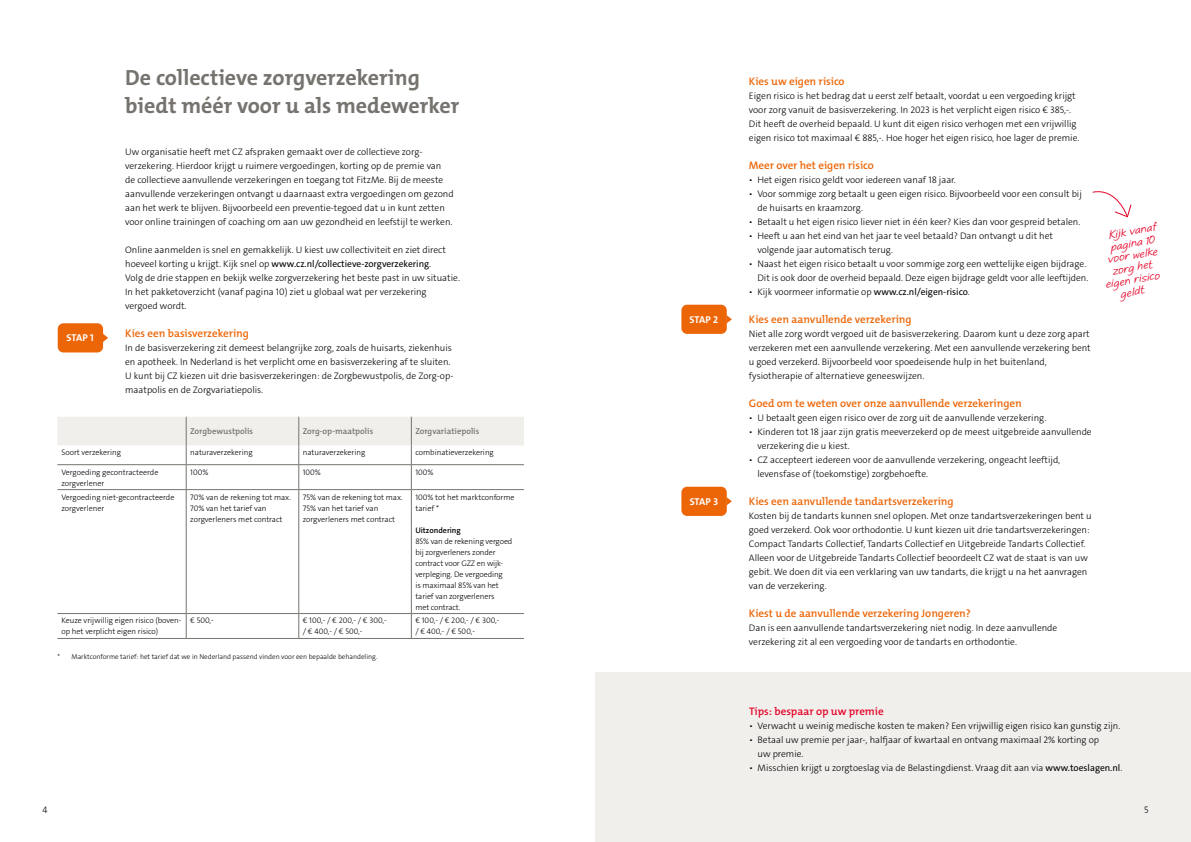
<style>
.page{position:relative;width:1191px;height:842px;background:#fff}
.page>*{position:absolute;margin:0;border:0;box-sizing:border-box;transform-origin:0 0}
.t1{font:700 22px/28px "The Mix Os F";color:#76736f}
.t2{font:600 11px "The Mix Os F";color:#ec6608}
.t3{font:italic 11px "Andrea II Print Slant";color:#e40429}
.t4{font:600 11px "The Mix Os F";color:#e40429}
.t5{font:700 10px "The Mix Os F";letter-spacing:-.015em;color:#fff}
.t6{font:300 9.5px/14px "The Sans C4 s";color:#000}
.t7{font:600 8.5px "The Mix Os F";color:#77746f}
.t8{font:300 8px/11px "The Sans C4 s";color:#000}
.t9{font:600 8px "The Sans C4 s";color:#000}
.t10{font:300 7px "The Sans C4 s";color:#000}
.s1{font-weight:400}
</style>
<div class="page">
<div style="left:595px;top:673px;width:596px;height:169px;background:#f1efec"></div>
<div style="left:681px;top:305px;width:46px;height:29px;background:#ec6608;border-radius:6px"></div>
<svg style="left:726px;top:315px;width:6px;height:9px"></svg>
<div style="left:681px;top:487px;width:46px;height:29px;background:#ec6608;border-radius:6px"></div>
<svg style="left:726px;top:497px;width:6px;height:9px"></svg>
<svg style="left:1092px;top:191px;width:39px;height:27px"></svg>
<hr style="left:57px;top:489px;width:129px;height:1px;background:#77746f">
<hr style="left:57px;top:638px;width:129px;height:1px;background:#77746f">
<hr style="left:186px;top:490px;width:1px;height:123px;background:#77746f">
<svg style="left:186px;top:614px;width:1px;height:24px"></svg>
<hr style="left:298px;top:490px;width:1px;height:123px;background:#77746f">
<svg style="left:298px;top:614px;width:1px;height:24px"></svg>
<hr style="left:186px;top:489px;width:113px;height:1px;background:#77746f">
<hr style="left:299px;top:489px;width:112px;height:1px;background:#77746f">
<hr style="left:186px;top:638px;width:113px;height:1px;background:#77746f">
<hr style="left:299px;top:638px;width:112px;height:1px;background:#77746f">
<svg style="left:57px;top:417px;width:467px;height:72px"></svg>
<hr style="left:411px;top:490px;width:1px;height:123px;background:#77746f">
<svg style="left:411px;top:614px;width:1px;height:24px"></svg>
<hr style="left:411px;top:464px;width:113px;height:1px;background:#77746f">
<hr style="left:411px;top:489px;width:113px;height:1px;background:#77746f">
<hr style="left:411px;top:638px;width:113px;height:1px;background:#77746f">
<hr style="left:57px;top:613px;width:129px;height:1px;background:#77746f">
<hr style="left:186px;top:613px;width:113px;height:1px;background:#77746f">
<hr style="left:299px;top:613px;width:112px;height:1px;background:#77746f">
<hr style="left:411px;top:613px;width:113px;height:1px;background:#77746f">
<div style="left:58px;top:323px;width:45px;height:29px;background:#ec6608;border-radius:6px"></div>
<svg style="left:103px;top:334px;width:5px;height:8px"></svg>
<p class="t5" style="left:67px;top:331px;width:29px">STAP 1</p>
<h1 class="t1" style="left:125px;top:63px;width:335px">De collectieve zorgverzekering biedt méér voor u als medewerker</h1>
<p class="t6" style="left:125px;top:144px;width:330px">Uw organisatie heeft met CZ afspraken gemaakt over de collectieve zorg&shy;verzekering. Hierdoor krijgt u ruimere vergoedingen, korting op de premie van de collectieve aanvullende verzekeringen en toegang tot FitzMe. Bij de meeste aanvullende verzekeringen ontvangt u daarnaast extra vergoedingen om gezond aan het werk te blijven. Bijvoorbeeld een preventie-tegoed dat u in kunt zetten voor online trainingen of coaching om aan uw gezondheid en leefstijl te werken.</p>
<p class="t6" style="left:125px;top:242px;width:336px">Online aanmelden is snel en gemakkelijk. U kiest uw collectiviteit en ziet direct hoeveel korting u krijgt. Kijk snel op <span class="s1">www.cz.nl/collectieve-zorgverzekering</span>.<br>Volg de drie stappen en bekijk welke zorgverzekering het beste past in uw situatie.<br>In het pakketoverzicht (vanaf pagina 10) ziet u globaal wat per verzekering vergoed wordt.</p>
<p class="t2" style="left:125px;top:326px;width:125px">Kies een basisverzekering</p>
<p class="t6" style="left:125px;top:340px;width:330px">In de basisverzekering zit demeest belangrijke zorg, zoals de huisarts, ziekenhuis en apotheek. In Nederland is het verplicht ome en basisverzekering af te sluiten.<br>U kunt bij CZ kiezen uit drie basisverzekeringen: de Zorgbewustpolis, de Zorg-op&shy;maatpolis en de Zorgvariatiepolis.</p>
<p class="t7" style="left:190px;top:426px;width:64px">Zorgbewustpolis</p>
<p class="t7" style="left:303px;top:426px;width:72px">Zorg-op-maatpolis</p>
<p class="t7" style="left:415px;top:426px;width:65px">Zorgvariatiepolis</p>
<p class="t8" style="left:61px;top:447px;width:61px">Soort verzekering</p>
<p class="t8" style="left:190px;top:447px;width:64px">naturaverzekering</p>
<p class="t8" style="left:303px;top:447px;width:64px">naturaverzekering</p>
<p class="t8" style="left:415px;top:447px;width:80px">combinatieverzekering</p>
<p class="t8" style="left:61px;top:466px;width:98px">Vergoeding gecontracteerde zorgverlener</p>
<p class="t8" style="left:190px;top:466px;width:20px">100%</p>
<p class="t8" style="left:303px;top:466px;width:20px">100%</p>
<p class="t8" style="left:415px;top:466px;width:20px">100%</p>
<p class="t8" style="left:61px;top:491px;width:115px">Vergoeding niet-gecontracteerde zorgverlener</p>
<p class="t8" style="left:190px;top:491px;width:102px">70% van de rekening tot max.<br>70% van het tarief van zorgverleners met contract</p>
<p class="t8" style="left:303px;top:491px;width:102px">75% van de rekening tot max.<br>75% van het tarief van zorgverleners met contract</p>
<p class="t8" style="left:415px;top:491px;width:101px">100% tot het marktconforme tarief *</p>
<p class="t9" style="left:415px;top:525px;width:47px">Uitzondering</p>
<p class="t8" style="left:415px;top:535px;width:99px">85% van de rekening vergoed bij zorgverleners zonder contract voor GZZ en wijk&shy;verpleging. De vergoeding<br>is maximaal 85% van het tarief van zorgverleners<br>met contract.</p>
<p class="t8" style="left:61px;top:615px;width:121px">Keuze vrijwillig eigen risico (boven&shy;op het verplicht eigen risico)</p>
<p class="t8" style="left:190px;top:615px;width:25px">€ 500,-</p>
<p class="t8" style="left:303px;top:615px;width:85px">€ 100,- / € 200,- / € 300,- / € 400,- / € 500,-</p>
<p class="t8" style="left:415px;top:615px;width:85px">€ 100,- / € 200,- / € 300,- / € 400,- / € 500,-</p>
<p class="t10" style="left:57px;top:652px;width:321px">* Marktconforme tarief: het tarief dat we in Nederland passend vinden voor een bepaalde behandeling.</p>
<p class="t5" style="left:689px;top:313px;width:30px">STAP 2</p>
<p class="t5" style="left:689px;top:495px;width:30px">STAP 3</p>
<p class="t2" style="left:749px;top:74px;width:97px">Kies uw eigen risico</p>
<p class="t6" style="left:749px;top:88px;width:332px">Eigen risico is het bedrag dat u eerst zelf betaalt, voordat u een vergoeding krijgt voor zorg vanuit de basisverzekering. In 2023 is het verplicht eigen risico € 385,-.<br>Dit heeft de overheid bepaald. U kunt dit eigen risico verhogen met een vrijwillig eigen risico tot maximaal € 885,-. Hoe hoger het eigen risico, hoe lager de premie.</p>
<p class="t2" style="left:749px;top:158px;width:126px">Meer over het eigen risico</p>
<p class="t6" style="left:749px;top:172px;width:208px">• Het eigen risico geldt voor iedereen vanaf 18 jaar.</p>
<p class="t6" style="left:757px;top:186px;width:326px;text-indent:-9px">• Voor sommige zorg betaalt u geen eigen risico. Bijvoorbeeld voor een consult bij de huisarts en kraamzorg.</p>
<p class="t6" style="left:749px;top:214px;width:333px">• Betaalt u het eigen risico liever niet in één keer? Kies dan voor gespreid betalen.</p>
<p class="t6" style="left:757px;top:228px;width:297px;text-indent:-9px">• Heeft u aan het eind van het jaar te veel betaald? Dan ontvangt u dit het volgende jaar automatisch terug.</p>
<p class="t6" style="left:749px;top:256px;width:341px;text-align:right">• Naast het eigen risico betaalt u voor sommige zorg een wettelijke eigen bijdrage.<br>Dit is ook door de overheid bepaald. Deze eigen bijdrage geldt voor alle leeftijden.</p>
<p class="t6" style="left:749px;top:284px;width:222px">• Kijk voormeer informatie op <span class="s1">www.cz.nl/eigen-risico</span>.</p>
<p class="t2" style="left:749px;top:312px;width:164px">Kies een aanvullende verzekering</p>
<p class="t6" style="left:749px;top:326px;width:343px">Niet alle zorg wordt vergoed uit de basisverzekering. Daarom kunt u deze zorg apart verzekeren met een aanvullende verzekering. Met een aanvullende verzekering bent u goed verzekerd. Bijvoorbeeld voor spoedeisende hulp in het buitenland, fysiotherapie of alternatieve geneeswijzen.</p>
<p class="t2" style="left:749px;top:396px;width:274px">Goed om te weten over onze aanvullende verzekeringen</p>
<p class="t6" style="left:749px;top:410px;width:299px">• U betaalt geen eigen risico over de zorg uit de aanvullende verzekering.</p>
<p class="t6" style="left:757px;top:424px;width:336px;text-indent:-9px">• Kinderen tot 18 jaar zijn gratis meeverzekerd op de meest uitgebreide aanvullende verzekering die u kiest.</p>
<p class="t6" style="left:757px;top:452px;width:304px;text-indent:-9px">• CZ accepteert iedereen voor de aanvullende verzekering, ongeacht leeftijd, levensfase of (toekomstige) zorgbehoefte.</p>
<p class="t2" style="left:749px;top:494px;width:206px">Kies een aanvullende tandartsverzekering</p>
<p class="t6" style="left:749px;top:508px;width:344px">Kosten bij de tandarts kunnen snel oplopen. Met onze tandartsverzekeringen bent u goed verzekerd. Ook voor orthodontie. U kunt kiezen uit drie tandartsverzekeringen:<br>Compact Tandarts Collectief, Tandarts Collectief en Uitgebreide Tandarts Collectief.<br>Alleen voor de Uitgebreide Tandarts Collectief beoordeelt CZ wat de staat is van uw gebit. We doen dit via een verklaring van uw tandarts, die krijgt u na het aanvragen van de verzekering.</p>
<p class="t2" style="left:749px;top:606px;width:223px">Kiest u de aanvullende verzekering Jongeren?</p>
<p class="t6" style="left:749px;top:620px;width:310px">Dan is een aanvullende tandartsverzekering niet nodig. In deze aanvullende verzekering zit al een vergoeding voor de tandarts en orthodontie.</p>
<p class="t3" style="left:1107px;top:229px;width:50px;rotate:-10deg">Kijk vanaf</p>
<p class="t3" style="left:1109px;top:240px;width:46px;rotate:-10deg">pagina 10</p>
<p class="t3" style="left:1106px;top:253px;width:52px;rotate:-10deg">voor welke</p>
<p class="t3" style="left:1111px;top:264px;width:42px;rotate:-10deg">zorg het</p>
<p class="t3" style="left:1104px;top:278px;width:57px;rotate:-10deg">eigen risico</p>
<p class="t3" style="left:1119px;top:287px;width:26px;rotate:-10deg">geldt</p>
<p class="t4" style="left:749px;top:704px;width:136px">Tips: bespaar op uw premie</p>
<p class="t6" style="left:749px;top:718px;width:373px">• Verwacht u weinig medische kosten te maken? Een vrijwillig eigen risico kan gunstig zijn.</p>
<p class="t6" style="left:757px;top:732px;width:343px;text-indent:-9px">• Betaal uw premie per jaar-, halfjaar of kwartaal en ontvang maximaal 2% korting op uw premie.</p>
<p class="t6" style="left:749px;top:760px;width:375px">• Misschien krijgt u zorgtoeslag via de Belastingdienst. Vraag dit aan via <span class="s1">www.toeslagen.nl</span>.</p>
<p class="t6" style="left:43px;top:802px;width:7px">4</p>
<p class="t6" style="left:1144px;top:802px;width:6px">5</p>
</div>
